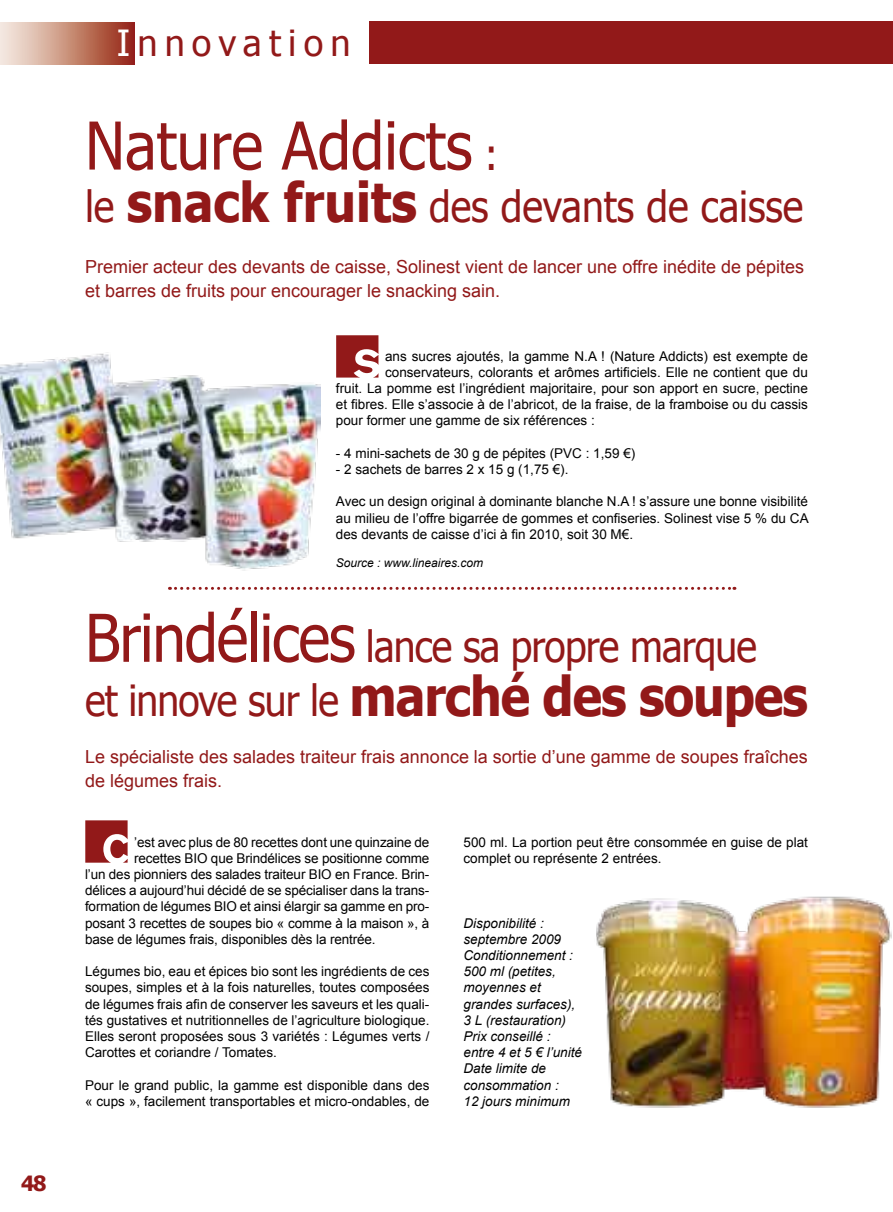
<style>
.page{position:relative;width:893px;height:1212px;background:#fff}
.page>*{position:absolute;margin:0;border:0;box-sizing:border-box;transform-origin:0 0}
.t1{font:66px "Tahoma";color:#921919;scale:.91 1}
.t2{font:700 60.3px "ABC Logos XYZ";color:#921919}
.t3{font:700 54.45px "Tahoma";letter-spacing:-.02em;color:#921919;scale:.91 1}
.t4{font:42.9px "Tahoma";color:#921919;scale:.91 1}
.t5{font:42.9px "Tahoma";letter-spacing:-.02em;color:#921919;scale:.91 1}
.t6{font:36px "Tahoma";letter-spacing:.2em;color:#921919}
.t7{font:700 21px "Tahoma";color:#921919}
.t8{font:18px/24px "Arial";color:#921919}
.t9{font:13.5px/16.2px "Arial";color:#000;text-align:justify}
.t10{font:italic 13.5px/16.2px "Arial";color:#000}
.t11{font:italic 12px "Arial";color:#000}
.s1{color:#fff}
.s2{font-size:42.9px}
.s3{font-weight:700;font-size:54.45px}
.s4{font-size:66px}
.s5{font-weight:400;font-size:42.9px}
</style>
<div class="page">
<div style="left:0;top:22px;width:134px;height:42px;background:linear-gradient(to right,#faf4e7,#972914)"></div>
<div style="left:370px;top:21px;width:523px;height:43px;background:#921919"></div>
<img style="left:0;top:352px;width:320px;height:219px">
<svg style="left:169px;top:587px;width:566px;height:3px"></svg>
<img style="left:596px;top:896px;width:296px;height:212px">
<h3 class="t7" style="left:21px;top:1168px;width:25px">48</h3>
<h3 class="t6" style="left:117px;top:19px;width:235px"><span class="s1">I</span>nnovation</h3>
<h1 class="t1" style="left:85px;top:101px;width:456px">Nature Addicts <span class="s2">:</span></h1>
<h3 class="t4" style="left:85px;top:178px;width:791px">le <span class="s3">snack fruits</span> des devants de caisse</h3>
<h3 class="t8" style="left:85px;top:254px;width:721px">Premier acteur des devants de caisse, Solinest vient de lancer une offre inédite de pépites et barres de fruits pour encourager le snacking sain.</h3>
<h2 class="t2" style="left:330px;top:323px;width:57px">S</h2>
<p class="t9" style="left:385px;top:348px;width:424px">ans sucres ajoutés, la gamme N.A ! (Nature Addicts) est exempte de</p>
<p class="t9" style="left:385px;top:364px;width:424px">conservateurs, colorants et arômes artificiels. Elle ne contient que du</p>
<p class="t9" style="left:336px;top:380px;width:473px">fruit. La pomme est l’ingrédient majoritaire, pour son apport en sucre, pectine</p>
<p class="t9" style="left:336px;top:397px;width:473px">et fibres. Elle s’associe à de l’abricot, de la fraise, de la framboise ou du cassis</p>
<p class="t9" style="left:336px;top:413px;width:260px">pour former une gamme de six références :</p>
<p class="t9" style="left:336px;top:445px;width:301px">- 4 mini-sachets de 30 g de pépites (PVC : 1,59 €)</p>
<p class="t9" style="left:336px;top:461px;width:234px">- 2 sachets de barres 2 x 15 g (1,75 €).</p>
<p class="t9" style="left:336px;top:494px;width:474px">Avec un design original à dominante blanche N.A ! s’assure une bonne visibilité au milieu de l’offre bigarrée de gommes et confiseries. Solinest vise 5 % du CA des devants de caisse d’ici à fin 2010, soit 30 M€.</p>
<p class="t11" style="left:336px;top:555px;width:149px">Source : www.lineaires.com</p>
<h3 class="t5" style="left:85px;top:617px;width:740px"><span class="s4">Brindélices</span> lance sa propre marque</h3>
<h3 class="t3" style="left:85px;top:658px;width:796px"><span class="s5">et innove sur le</span> marché des soupes</h3>
<h3 class="t8" style="left:85px;top:745px;width:724px">Le spécialiste des salades traiteur frais annonce la sortie d’une gamme de soupes fraîches de légumes frais.</h3>
<h2 class="t2" style="left:79px;top:808px;width:57px">C</h2>
<p class="t9" style="left:134px;top:834px;width:297px">’est avec plus de 80 recettes dont une quinzaine de</p>
<p class="t9" style="left:134px;top:850px;width:297px">recettes BIO que Brindélices se positionne comme</p>
<p class="t9" style="left:85px;top:866px;width:346px">l’un des pionniers des salades traiteur BIO en France. Brin-</p>
<p class="t9" style="left:85px;top:882px;width:346px">délices a aujourd’hui décidé de se spécialiser dans la trans-</p>
<p class="t9" style="left:85px;top:899px;width:346px">formation de légumes BIO et ainsi élargir sa gamme en pro-</p>
<p class="t9" style="left:85px;top:915px;width:346px">posant 3 recettes de soupes bio « comme à la maison », à</p>
<p class="t9" style="left:85px;top:931px;width:292px">base de légumes frais, disponibles dès la rentrée.</p>
<p class="t9" style="left:85px;top:963px;width:346px">Légumes bio, eau et épices bio sont les ingrédients de ces soupes, simples et à la fois naturelles, toutes composées de légumes frais afin de conserver les saveurs et les quali&shy;tés gustatives et nutritionnelles de l’agriculture biologique.<br>Elles seront proposées sous 3 variétés : Légumes verts / Carottes et coriandre / Tomates.</p>
<p class="t9" style="left:85px;top:1077px;width:346px">Pour le grand public, la gamme est disponible dans des « cups », facilement transportables et micro-ondables, de</p>
<p class="t9" style="left:463px;top:834px;width:346px">500 ml. La portion peut être consommée en guise de plat complet ou représente 2 entrées.</p>
<p class="t10" style="left:463px;top:915px;width:120px">Disponibilité : septembre 2009<br>Conditionnement :<br>500 ml (petites, moyennes et grandes surfaces),<br>3 L (restauration)<br>Prix conseillé : entre 4 et 5 € l’unité<br>Date limite de consommation :<br>12 jours minimum</p>
</div>
